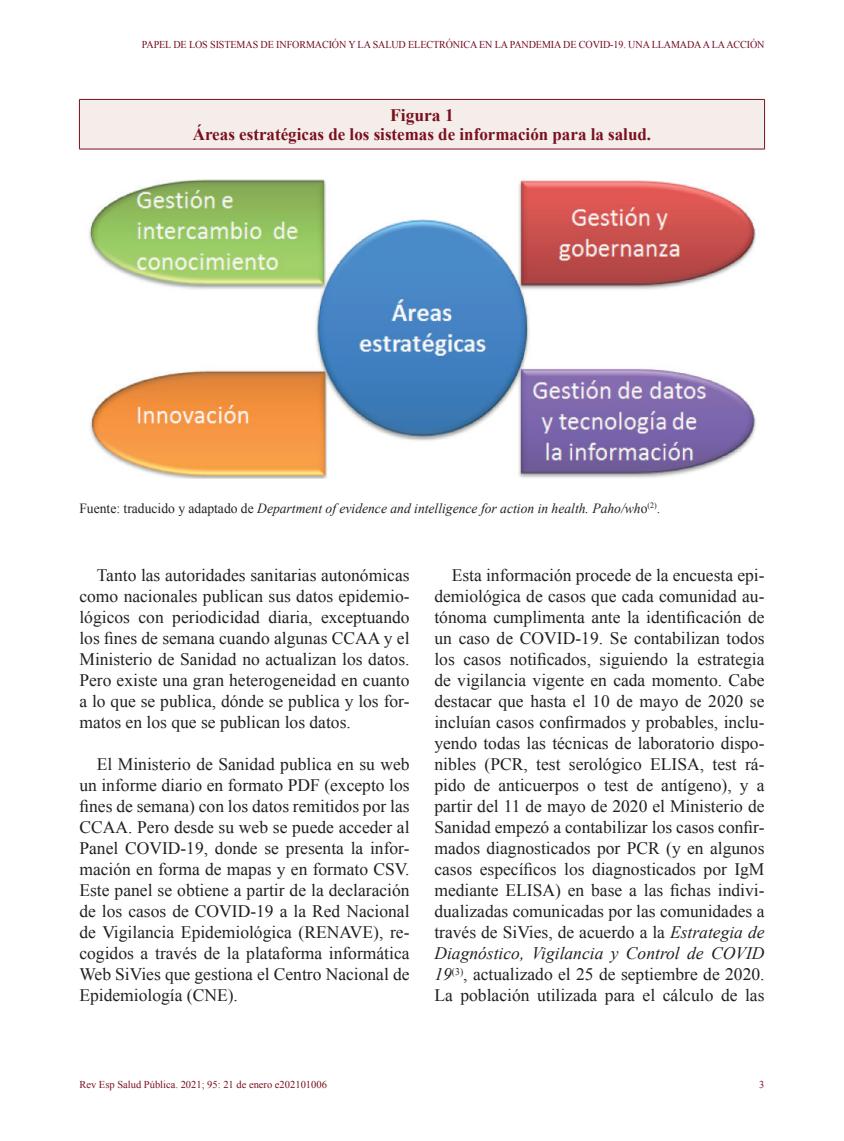
<style>
.page{position:relative;width:844px;height:1141px;background:#fff}
.page>*{position:absolute;margin:0;border:0;box-sizing:border-box;transform-origin:0 0}
.t1{font:17.5px/21px "Times New Roman";color:#231f20;text-align:justify}
.t2{font:700 17.5px/19.2px "Times New Roman";color:#79101e;text-align:center}
.t3{font:italic 14px "Times New Roman";color:#231f20}
.t4{font:10.5px "Times New Roman";letter-spacing:-.01em;color:#730b23;scale:.96 1}
.t5{font:10.5px "Times New Roman";color:#79101e}
.s1{font-style:normal}
.s2{font-style:italic}
</style>
<div class="page">
<div style="left:79px;top:99px;width:685px;height:50px;background:#f4edea"></div>
<hr style="left:79px;top:100px;width:1px;height:49px;background:#79101e">
<hr style="left:764px;top:100px;width:1px;height:49px;background:#79101e">
<hr style="left:79px;top:99px;width:685px;height:1px;background:#79101e">
<hr style="left:79px;top:149px;width:685px;height:1px;background:#79101e">
<img style="left:89px;top:179px;width:667px;height:300px">
<p class="t4" style="left:142px;top:38px;width:650px">PAPEL DE LOS SISTEMAS DE INFORMACIÓN Y LA SALUD ELECTRÓNICA EN LA PANDEMIA DE COVID-19. UNA LLAMADA A LA ACCIÓN</p>
<p class="t2" style="left:193px;top:105px;width:459px">Figura 1<br>Áreas estratégicas de los sistemas de información para la salud.</p>
<p class="t3" style="left:79px;top:499px;width:582px"><span class="s1">Fuente: traducido y adaptado de</span> Department of evidence and intelligence for action in health. Paho/wh<span class="s1">o</span><sup>(2)</sup><span class="s1">.</span></p>
<p class="t1" style="left:79px;top:565px;width:331px;text-indent:17px">Tanto las autoridades sanitarias autonómicas como nacionales publican sus datos epidemio&shy;lógicos con periodicidad diaria, exceptuando los fines de semana cuando algunas CCAA y el Ministerio de Sanidad no actualizan los datos.<br>Pero existe una gran heterogeneidad en cuanto a lo que se publica, dónde se publica y los for&shy;matos en los que se publican los datos.</p>
<p class="t1" style="left:79px;top:754px;width:331px;text-indent:17px">El Ministerio de Sanidad publica en su web un informe diario en formato PDF (excepto los fines de semana) con los datos remitidos por las CCAA. Pero desde su web se puede acceder al Panel COVID-19, donde se presenta la infor&shy;mación en forma de mapas y en formato CSV.<br>Este panel se obtiene a partir de la declaración de los casos de COVID-19 a la Red Nacional de Vigilancia Epidemiológica (RENAVE), re&shy;cogidos a través de la plataforma informática Web SiVies que gestiona el Centro Nacional de Epidemiología (CNE).</p>
<p class="t1" style="left:434px;top:565px;width:331px;text-indent:17px">Esta información procede de la encuesta epi&shy;demiológica de casos que cada comunidad au&shy;tónoma cumplimenta ante la identificación de un caso de COVID-19. Se contabilizan todos los casos notificados, siguiendo la estrategia de vigilancia vigente en cada momento. Cabe destacar que hasta el 10 de mayo de 2020 se incluían casos confirmados y probables, inclu&shy;yendo todas las técnicas de laboratorio dispo&shy;nibles (PCR, test serológico ELISA, test rá&shy;pido de anticuerpos o test de antígeno), y a partir del 11 de mayo de 2020 el Ministerio de Sanidad empezó a contabilizar los casos confir&shy;mados diagnosticados por PCR (y en algunos casos específicos los diagnosticados por IgM mediante ELISA) en base a las fichas indivi&shy;dualizadas comunicadas por las comunidades a través de SiVies, de acuerdo a la <span class="s2">Estrategia de Diagnóstico, Vigilancia y Control de COVID 19</span><sup>(3)</sup>, actualizado el 25 de septiembre de 2020.<br>La población utilizada para el cálculo de las</p>
<p class="t5" style="left:79px;top:1077px;width:249px">Rev Esp Salud Pública. 2021; 95: 21 de enero e202101006</p>
<p class="t5" style="left:759px;top:1077px;width:7px">3</p>
</div>
